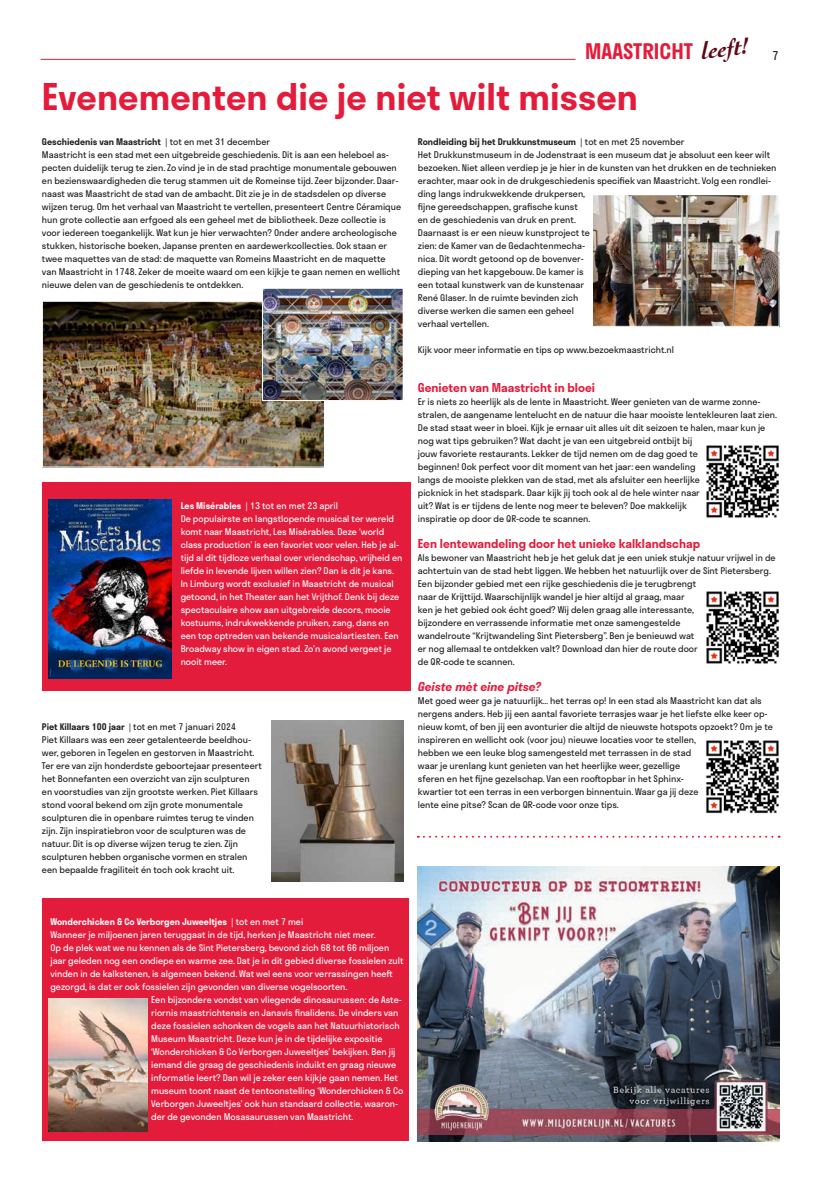
<style>
.page{position:relative;width:820px;height:1177px;background:#fff}
.page>*{position:absolute;margin:0;border:0;box-sizing:border-box;transform-origin:0 0}
.t1{font:600 36px "Stratos";letter-spacing:.005em;color:#e41c3b}
.t2{font:italic 700 24px "Cochin";color:#5d0718}
.t3{font:600 21px "Stratos";color:#e41c3b}
.t4{font:600 12px "Stratos";color:#e41c3b}
.t5{font:italic 600 12px "Stratos";color:#e41c3b}
.t6{font:12px "Stratos";color:#231f20}
.t7{font:9px/13px "Stratos";color:#231f20}
.t8{font:9px/13px "Stratos";color:#fff}
.t9{font:600 9px "Stratos";color:#fff}
.s1{font-size:9px}
.s2{font-weight:600}
.s3{font-weight:400}
</style>
<div class="page">
<img style="left:418px;top:866px;width:361px;height:275px">
<img style="left:418px;top:1109px;width:361px;height:25px">
<div style="left:42px;top:483px;width:368px;height:208px;background:#e41c3b"></div>
<img style="left:271px;top:720px;width:132px;height:161px">
<div style="left:42px;top:898px;width:366px;height:242px;background:#e41c3b"></div>
<img style="left:49px;top:998px;width:98px;height:133px">
<svg style="left:417px;top:835px;width:362px;height:2px"></svg>
<img style="left:593px;top:196px;width:184px;height:129px">
<div style="left:591px;top:194px;width:188px;height:133px;border:1px solid #fff"></div>
<img style="left:706px;top:740px;width:72px;height:73px">
<img style="left:706px;top:591px;width:72px;height:73px">
<img style="left:706px;top:445px;width:73px;height:73px">
<img style="left:44px;top:303px;width:280px;height:162px">
<div style="left:42px;top:301px;width:285px;height:166px;border:1px solid #fff"></div>
<img style="left:264px;top:290px;width:137px;height:109px">
<div style="left:262px;top:288px;width:141px;height:113px;border:1px solid #fff"></div>
<img style="left:49px;top:500px;width:123px;height:178px">
<hr style="left:41px;top:59px;width:534px;height:1px;background:#e41c3b">
<h3 class="t3" style="left:585px;top:34px;width:109px">MAASTRICHT</h3>
<h2 class="t2" style="left:699px;top:35px;width:50px;rotate:-7deg">leeft!</h2>
<h3 class="t6" style="left:771px;top:45px;width:9px">7<span class="s1">1</span></h3>
<h1 class="t1" style="left:42px;top:68px;width:597px">Evenementen die je niet wilt missen</h1>
<p class="t7" style="left:42px;top:135px;width:360px"><span class="s2">Geschiedenis van Maastricht</span> | tot en met 31 december<br>Maastricht is een stad met een uitgebreide geschiedenis. Dit is aan een heleboel as&shy;pecten duidelijk terug te zien. Zo vind je in de stad prachtige monumentale gebouwen en bezienswaardigheden die terug stammen uit de Romeinse tijd. Zeer bijzonder. Daar&shy;naast was Maastricht de stad van de ambacht. Dit zie je in de stadsdelen op diverse wijzen terug. Om het verhaal van Maastricht te vertellen, presenteert Centre Céramique hun grote collectie aan erfgoed als een geheel met de bibliotheek. Deze collectie is voor iedereen toegankelijk. Wat kun je hier verwachten? Onder andere archeologische stukken, historische boeken, Japanse prenten en aardewerkcollecties. Ook staan er twee maquettes van de stad: de maquette van Romeins Maastricht en de maquette van Maastricht in 1748. Zeker de moeite waard om een kijkje te gaan nemen en wellicht nieuwe delen van de geschiedenis te ontdekken.</p>
<p class="t7" style="left:417px;top:134px;width:360px"><span class="s2">Rondleiding bij het Drukkunstmuseum</span> | tot en met 25 november<br>Het Drukkunstmuseum in de Jodenstraat is een museum dat je absoluut een keer wilt bezoeken. Niet alleen verdiep je je hier in de kunsten van het drukken en de technieken erachter, maar ook in de drukgeschiedenis specifiek van Maastricht. Volg een rondlei&shy;ding langs indrukwekkende drukpersen,<br>fijne gereedschappen, grafische kunst<br>en de geschiedenis van druk en prent.<br>Daarnaast is er een nieuw kunstproject te<br>zien: de Kamer van de Gedachtenmecha-<br>nica. Dit wordt getoond op de bovenver-<br>dieping van het kapgebouw. De kamer is<br>een totaal kunstwerk van de kunstenaar<br>René Glaser. In de ruimte bevinden zich<br>diverse werken die samen een geheel<br>verhaal vertellen.</p>
<p class="t7" style="left:417px;top:342px;width:257px">Kijk voor meer informatie en tips op www.bezoekmaastricht.nl</p>
<h3 class="t4" style="left:417px;top:378px;width:179px">Genieten van Maastricht in bloei</h3>
<p class="t7" style="left:417px;top:395px;width:360px">Er is niets zo heerlijk als de lente in Maastricht. Weer genieten van de warme zonne&shy;stralen, de aangename lentelucht en de natuur die haar mooiste lentekleuren laat zien.<br>De stad staat weer in bloei. Kijk je ernaar uit alles uit dit seizoen te halen, maar kun je nog wat tips gebruiken? Wat dacht je van een uitgebreid ontbijt bij<br>jouw favoriete restaurants. Lekker de tijd nemen om de dag goed te<br>beginnen! Ook perfect voor dit moment van het jaar: een wandeling<br>langs de mooiste plekken van de stad, met als afsluiter een heerlijke<br>picknick in het stadspark. Daar kijk jij toch ook al de hele winter naar<br>uit? Wat is er tijdens de lente nog meer te beleven? Doe makkelijk<br>inspiratie op door de QR-code te scannen.</p>
<h3 class="t4" style="left:417px;top:534px;width:283px">Een lentewandeling door het unieke kalklandschap</h3>
<p class="t7" style="left:417px;top:551px;width:359px">Als bewoner van Maastricht heb je het geluk dat je een uniek stukje natuur vrijwel in de achtertuin van de stad hebt liggen. We hebben het natuurlijk over de Sint Pietersberg.<br>Een bijzonder gebied met een rijke geschiedenis die je terugbrengt<br>naar de Krijttijd. Waarschijnlijk wandel je hier altijd al graag, maar<br>ken je het gebied ook écht goed? Wij delen graag alle interessante,<br>bijzondere en verrassende informatie met onze samengestelde<br>wandelroute “Krijtwandeling Sint Pietersberg”. Ben je benieuwd wat<br>er nog allemaal te ontdekken valt? Download dan hier de route door<br>de QR-code te scannen.</p>
<h3 class="t5" style="left:417px;top:677px;width:124px">Geiste mèt eine pitse?</h3>
<p class="t7" style="left:417px;top:694px;width:356px">Met goed weer ga je natuurlijk… het terras op! In een stad als Maastricht kan dat als nergens anders. Heb jij een aantal favoriete terrasjes waar je het liefste elke keer op&shy;nieuw komt, of ben jij een avonturier die altijd de nieuwste hotspots opzoekt? Om je te inspireren en wellicht ook (voor jou) nieuwe locaties voor te stellen,<br>hebben we een leuke blog samengesteld met terrassen in de stad<br>waar je urenlang kunt genieten van het heerlijke weer, gezellige<br>sferen en het fijne gezelschap. Van een rooftopbar in het Sphinx-<br>kwartier tot een terras in een verborgen binnentuin. Waar ga jij deze<br>lente eine pitse? Scan de QR-code voor onze tips.</p>
<p class="t8" style="left:180px;top:499px;width:223px"><span class="s2">Les Misérables</span> | 13 tot en met 23 april<br>De populairste en langstlopende musical ter wereld komt naar Maastricht, Les Misérables. Deze ‘world class production’ is een favoriet voor velen. Heb je al&shy;tijd al dit tijdloze verhaal over vriendschap, vrijheid en liefde in levende lijven willen zien? Dan is dit je kans.<br>In Limburg wordt exclusief in Maastricht de musical getoond, in het Theater aan het Vrijthof. Denk bij deze spectaculaire show aan uitgebreide decors, mooie kostuums, indrukwekkende pruiken, zang, dans en een top optreden van bekende musicalartiesten. Een Broadway show in eigen stad. Zo’n avond vergeet je nooit meer.</p>
<p class="t7" style="left:42px;top:719px;width:221px"><span class="s2">Piet Killaars 100 jaar</span> | tot en met 7 januari 2024<br>Piet Killaars was een zeer getalenteerde beeldhou&shy;wer, geboren in Tegelen en gestorven in Maastricht.<br>Ter ere van zijn honderdste geboortejaar presenteert het Bonnefanten een overzicht van zijn sculpturen en voorstudies van zijn grootste werken. Piet Killaars stond vooral bekend om zijn grote monumentale sculpturen die in openbare ruimtes terug te vinden zijn. Zijn inspiratiebron voor de sculpturen was de natuur. Dit is op diverse wijzen terug te zien. Zijn sculpturen hebben organische vormen en stralen een bepaalde fragiliteit én toch ook kracht uit.</p>
<p class="t9" style="left:50px;top:914px;width:254px">Wonderchicken &amp; Co Verborgen Juweeltjes <span class="s3">| tot en met 7 mei</span></p>
<p class="t8" style="left:50px;top:927px;width:326px">Wanneer je miljoenen jaren teruggaat in de tijd, herken je Maastricht niet meer.</p>
<p class="t8" style="left:50px;top:940px;width:340px">Op de plek wat we nu kennen als de Sint Pietersberg, bevond zich 68 tot 66 miljoen</p>
<p class="t8" style="left:50px;top:953px;width:354px">jaar geleden nog een ondiepe en warme zee. Dat je in dit gebied diverse fossielen zult</p>
<p class="t8" style="left:50px;top:966px;width:344px">vinden in de kalkstenen, is algemeen bekend. Wat wel eens voor verrassingen heeft</p>
<p class="t8" style="left:50px;top:979px;width:298px">gezorgd, is dat er ook fossielen zijn gevonden van diverse vogelsoorten.</p>
<p class="t8" style="left:151px;top:992px;width:252px">Een bijzondere vondst van vliegende dinosaurussen: de Aste-</p>
<p class="t8" style="left:151px;top:1005px;width:249px">riornis maastrichtensis en Janavis finalidens. De vinders van</p>
<p class="t8" style="left:151px;top:1018px;width:250px">deze fossielen schonken de vogels aan het Natuurhistorisch</p>
<p class="t8" style="left:151px;top:1031px;width:233px">Museum Maastricht. Deze kun je in de tijdelijke expositie</p>
<p class="t8" style="left:151px;top:1044px;width:246px">‘Wonderchicken &amp; Co Verborgen Juweeltjes’ bekijken. Ben jij</p>
<p class="t8" style="left:151px;top:1057px;width:246px">iemand die graag de geschiedenis induikt en graag nieuwe</p>
<p class="t8" style="left:151px;top:1070px;width:248px">informatie leert? Dan wil je zeker een kijkje gaan nemen. Het</p>
<p class="t8" style="left:151px;top:1083px;width:254px">museum toont naast de tentoonstelling ‘Wonderchicken &amp; Co</p>
<p class="t8" style="left:151px;top:1096px;width:248px">Verborgen Juweeltjes’ ook hun standaard collectie, waaron-</p>
<p class="t8" style="left:151px;top:1109px;width:204px">der de gevonden Mosasaurussen van Maastricht.</p>
</div>
